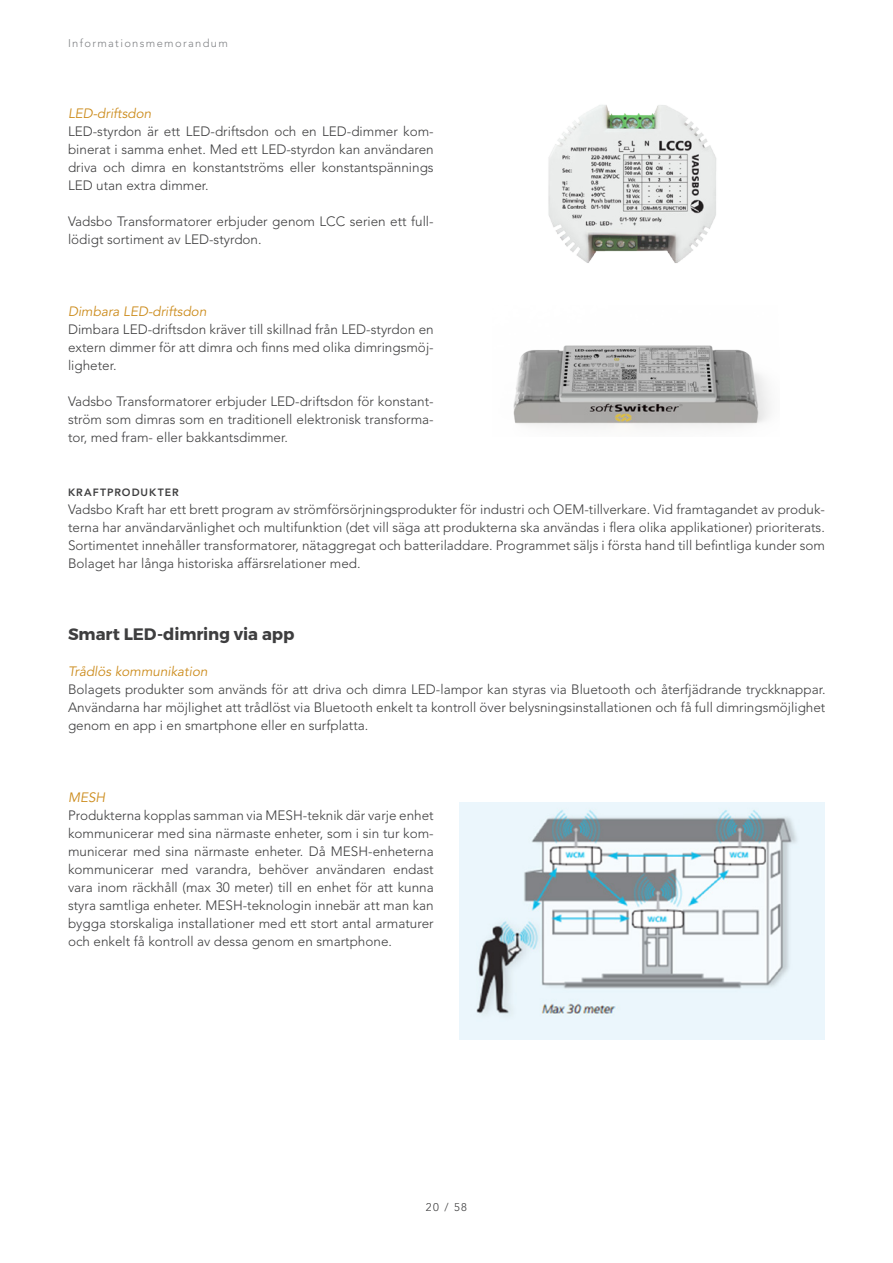
<style>
.page{position:relative;width:893px;height:1263px;background:#fff}
.page>*{position:absolute;margin:0;border:0;box-sizing:border-box;transform-origin:0 0}
.Heading_2{font:700 16.5px "Montserrat";letter-spacing:-.005em;color:#3e3e3f}
.t1{font:300 13.5px/18px "Avenir LT Std";color:#3e3e3f;text-align:justify}
.Heading_4{font:italic 13.5px "Avenir LT Std";color:#cc8c1d}
.t2{font:300 11.1px "Avenir LT Std";letter-spacing:.12em;color:#808285}
.t3{font:300 11.1px "Avenir LT Std";color:#3e3e3f}
.Heading_3{font:800 10.5px "Avenir LT Std";letter-spacing:.095em;color:#3e3e3f}
</style>
<div class="page">
<img style="left:548px;top:105px;width:168px;height:158px">
<img style="left:513px;top:345px;width:257px;height:83px">
<img style="left:459px;top:802px;width:366px;height:237px">
<p class="t2" style="left:68px;top:36px;width:161px">Informationsmemorandum</p>
<p class="Heading_4" style="left:68px;top:106px;width:85px">LED-driftsdon</p>
<p class="t1" style="left:68px;top:123px;width:367px">LED-styrdon är ett LED-driftsdon och en LED-dimmer kom&shy;binerat i samma enhet. Med ett LED-styrdon kan användaren driva och dimra en konstantströms eller konstantspännings LED utan extra dimmer.</p>
<p class="t1" style="left:68px;top:213px;width:367px">Vadsbo Transformatorer erbjuder genom LCC serien ett ful - lödigt sortiment av LED-styrdon.</p>
<p class="Heading_4" style="left:68px;top:304px;width:140px">Dimbara LED-driftsdon</p>
<p class="t1" style="left:68px;top:321px;width:367px">Dimbara LED-driftsdon kräver till skillnad från LED-styrdon en extern dimmer för att dimra och finns med olika dimringsmöj&shy;ligheter.</p>
<p class="t1" style="left:68px;top:393px;width:367px">Vadsbo Transformatorer erbjuder LED-driftsdon för konstant&shy;ström som dimras som en traditionell elektronisk transforma&shy;tor, med fram- eller bakkantsdimmer.</p>
<p class="Heading_3" style="left:68px;top:486px;width:112px">KRAFTPRODUKTER</p>
<p class="t1" style="left:68px;top:501px;width:758px">Vadsbo Kraft har ett brett program av strömförsörjningsprodukter för industri och OEM-tillverkare. Vid framtagandet av produk&shy;terna har användarvänlighet och multifunktion (det vill säga att produkterna ska användas i flera olika applikationer) prioriterats.<br>Sortimentet innehåller transformatorer, nätaggregat och batteriladdare. Programmet säljs i första hand till befintliga kunder som Bolaget har långa historiska affärsrelationer med.</p>
<p class="Heading_2" style="left:68px;top:624px;width:228px">Smart LED-dimring via app</p>
<p class="Heading_4" style="left:68px;top:664px;width:141px">Trådlös kommunikation</p>
<p class="t1" style="left:68px;top:681px;width:759px">Bolagets produkter som används för att driva och dimra LED-lampor kan styras via Bluetooth och återfjädrande tryckknappar.<br>Användarna har möjlighet att trådlöst via Bluetooth enkelt ta kontroll över belysningsinstallationen och få full dimringsmöjlighet genom en app i en smartphone eller en surfplatta.</p>
<p class="Heading_4" style="left:68px;top:790px;width:39px">MESH</p>
<p class="t1" style="left:68px;top:807px;width:367px">Produkterna kopplas samman via MESH-teknik där varje enhet kommunicerar med sina närmaste enheter, som i sin tur kom&shy;municerar med sina närmaste enheter. Då MESH-enheterna kommunicerar med varandra, behöver användaren endast vara inom räckhåll (max 30 meter) till en enhet för att kunna styra samtliga enheter. MESH-teknologin innebär att man kan bygga storskaliga installationer med ett stort antal armaturer och enkelt få kontroll av dessa genom en smartphone.</p>
<p class="t3" style="left:426px;top:1200px;width:43px">20 / 58</p>
</div>
